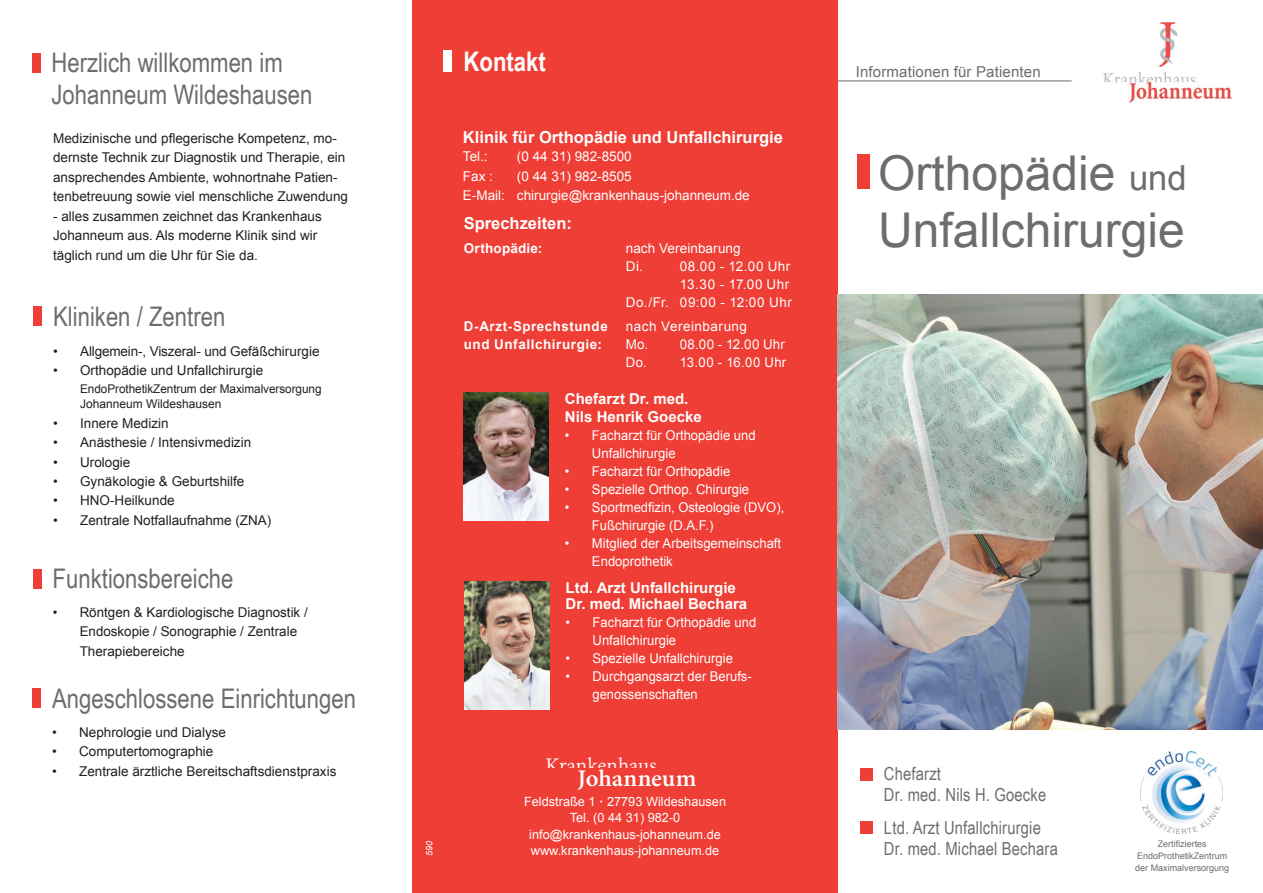
<style>
.page{position:relative;width:1263px;height:893px;background:#fff}
.page>*{position:absolute;margin:0;border:0;box-sizing:border-box;transform-origin:0 0}
.t1{font:48px/57.6px "Arial";color:#6c6d70}
.t2{font:27px/32.4px "Arial Narrow";color:#6c6d70}
.t3{font:700 27px "Arial Narrow";color:#fff}
.t4{font:700 25.95px "Adobe Devanagari";letter-spacing:-.005em;color:#fff;scale:1.04 1}
.t5{font:22.5px "Adobe Devanagari";color:#fff}
.t6{font:18px/21px "Arial Narrow";letter-spacing:.01em;color:#6c6d70}
.t7{font:700 16.5px "Arial";color:#fff}
.t8{font:700 15px/18px "Arial";color:#fff}
.t9{font:15px "Arial";letter-spacing:.01em;color:#6c6d70}
.t10{font:13.5px/19.5px "Arial";color:#231f20}
.t11{font:13.5px/18px "Arial";color:#fff}
.t12{font:13.5px/18px "Arial";color:#fff;scale:.96 1}
.t13{font:13.5px/18px "Arial";letter-spacing:.04em;color:#fff;text-align:right}
.t14{font:700 13.5px "Arial";letter-spacing:.04em;color:#fff}
.t15{font:13.5px/18px "Arial";letter-spacing:.02em;color:#fff}
.t16{font:13.5px "Arial";letter-spacing:.035em;color:#fff}
.t17{font:13.5px "Arial";letter-spacing:.025em;color:#fff}
.t18{font:700 13.5px "Arial";letter-spacing:.015em;color:#fff}
.t19{font:12.75px/16.5px "Arial";color:#fff;text-align:center}
.t20{font:12px/15px "Arial";letter-spacing:-.005em;color:#231f20}
.t21{font:9px/12px "Arial";color:#6c6d70;text-align:center}
.t22{font:italic 9px "Arial";color:#fff}
.s1{font-weight:700}
.s2{font-size:34.5px}
</style>
<div class="page">
<div style="left:412px;top:0;width:426px;height:893px;background:#ee3e35"></div>
<div style="left:857px;top:155px;width:13px;height:34px;background:#ee3e35"></div>
<div style="left:443px;top:51px;width:9px;height:21px;background:#fff"></div>
<img style="left:463px;top:392px;width:85px;height:128px">
<div style="left:32px;top:53px;width:8px;height:19px;background:#ee3e35"></div>
<div style="left:33px;top:307px;width:9px;height:19px;background:#ee3e35"></div>
<div style="left:33px;top:569px;width:8px;height:19px;background:#ee3e35"></div>
<div style="left:32px;top:689px;width:9px;height:19px;background:#ee3e35"></div>
<img style="left:838px;top:294px;width:425px;height:435px">
<hr style="left:838px;top:81px;width:233px;height:1px;background:#6c6d70">
<img style="left:1103px;top:22px;width:129px;height:81px">
<img style="left:464px;top:582px;width:85px;height:127px">
<img style="left:1140px;top:752px;width:82px;height:81px">
<div style="left:860px;top:768px;width:13px;height:12px;background:#ee3e35"></div>
<div style="left:860px;top:821px;width:13px;height:12px;background:#ee3e35"></div>
<h2 class="t2" style="left:52px;top:45px;width:262px">Herzlich willkommen im<br>Johanneum Wildeshausen</h2>
<p class="t10" style="left:53px;top:128px;width:296px">Medizinische und pflegerische Kompetenz, mo&shy;dernste Technik zur Diagnostik und Therapie, ein ansprechendes Ambiente, wohnortnahe Patien&shy;tenbetreuung sowie viel menschliche Zuwendung</p>
<p class="t10" style="left:53px;top:206px;width:270px">- alles zusammen zeichnet das Krankenhaus<br>Johanneum aus. Als moderne Klinik sind wir täglich rund um die Uhr für Sie da.</p>
<h2 class="t2" style="left:53px;top:299px;width:174px">Kliniken / Zentren</h2>
<p class="t10" style="left:53px;top:341px;width:268px">• Allgemein-, Viszeral- und Gefäßchirurgie</p>
<p class="t10" style="left:53px;top:361px;width:212px">• Orthopädie und Unfallchirurgie</p>
<p class="t20" style="left:80px;top:381px;width:243px">EndoProthetikZentrum der Maximalversorgung<br>Johanneum Wildeshausen</p>
<p class="t10" style="left:53px;top:413px;width:117px">• Innere Medizin</p>
<p class="t10" style="left:53px;top:433px;width:200px">• Anästhesie / Intensivmedizin</p>
<p class="t10" style="left:53px;top:452px;width:79px">• Urologie</p>
<p class="t10" style="left:53px;top:472px;width:193px">• Gynäkologie &amp; Geburtshilfe</p>
<p class="t10" style="left:53px;top:491px;width:123px">• HNO-Heilkunde</p>
<p class="t10" style="left:53px;top:511px;width:220px">• Zentrale Notfallaufnahme (ZNA)</p>
<h2 class="t2" style="left:53px;top:561px;width:182px">Funktionsbereiche</h2>
<p class="t10" style="left:80px;top:602px;width:230px;text-indent:-27px">• Röntgen &amp; Kardiologische Diagnostik /<br>Endoskopie / Sonographie / Zentrale<br>Therapiebereiche</p>
<h2 class="t2" style="left:52px;top:681px;width:305px">Angeschlossene Einrichtungen</h2>
<p class="t10" style="left:52px;top:722px;width:176px">• Nephrologie und Dialyse</p>
<p class="t10" style="left:52px;top:742px;width:163px">• Computertomographie</p>
<p class="t10" style="left:52px;top:761px;width:286px">• Zentrale ärztliche Bereitschaftsdienstpraxis</p>
<p class="t22" style="left:423px;top:856px;width:17px;rotate:-90deg">590</p>
<h2 class="t3" style="left:463px;top:41px;width:84px">Kontakt</h2>
<p class="t7" style="left:463px;top:126px;width:321px">Klinik für Orthopädie und Unfallchirurgie</p>
<p class="t11" style="left:463px;top:148px;width:26px">Tel.:</p>
<p class="t11" style="left:517px;top:148px;width:116px">(0 44 31) 982-8500</p>
<p class="t11" style="left:463px;top:167px;width:32px">Fax :</p>
<p class="t11" style="left:463px;top:166px;width:288px;line-height:19.5px;text-indent:54px">(0 44 31) 982-8505<br>E-Mail: chirurgie@krankenhaus-johanneum.de</p>
<p class="t7" style="left:464px;top:212px;width:110px">Sprechzeiten:</p>
<p class="t18" style="left:464px;top:239px;width:80px">Orthopädie:</p>
<p class="t11" style="left:626px;top:239px;width:116px">nach Vereinbarung<br>Di.</p>
<p class="t13" style="left:626px;top:257px;width:168px">08.00 - 12.00 Uhr<br>13.30 - 17.00 Uhr<br>Do./Fr. 09:00 - 12:00 Uhr</p>
<p class="t14" style="left:464px;top:317px;width:145px">D-Arzt-Sprechstunde</p>
<p class="t16" style="left:626px;top:317px;width:123px">nach Vereinbarung</p>
<p class="t14" style="left:464px;top:335px;width:140px">und Unfallchirurgie:</p>
<p class="t15" style="left:626px;top:335px;width:161px">Mo. 08.00 - 12.00 Uhr<br>Do.</p>
<p class="t17" style="left:680px;top:353px;width:108px">13.00 - 16.00 Uhr</p>
<p class="t8" style="left:565px;top:390px;width:138px">Chefarzt Dr. med.<br>Nils Henrik Goecke</p>
<p class="t11" style="left:592px;top:426px;width:165px;text-indent:-27px">• Facharzt für Orthopädie und<br>Unfallchirurgie</p>
<p class="t11" style="left:565px;top:462px;width:167px">• Facharzt für Orthopädie</p>
<p class="t11" style="left:565px;top:480px;width:186px">• Spezielle Orthop. Chirurgie</p>
<p class="t12" style="left:592px;top:498px;width:202px;text-indent:-27px">• Sportmedfizin, Osteologie (DVO),<br>Fußchirurgie (D.A.F.)</p>
<p class="t11" style="left:592px;top:534px;width:191px;text-indent:-27px">• Mitglied der Arbeitsgemeinschaft<br>Endoprothetik</p>
<p class="t8" style="left:565px;top:580px;width:183px;line-height:16.5px">Ltd. Arzt Unfallchirurgie<br>Dr. med. Michael Bechara</p>
<p class="t11" style="left:592px;top:614px;width:165px;text-indent:-27px">• Facharzt für Orthopädie und<br>Unfallchirurgie</p>
<p class="t11" style="left:565px;top:650px;width:169px">• Spezielle Unfallchirurgie</p>
<p class="t12" style="left:592px;top:668px;width:167px;text-indent:-27px">• Durchgangsarzt der Berufs&shy;genossenschaften</p>
<h3 class="t5" style="left:545px;top:752px;width:113px">Krankenhaus</h3>
<h3 class="t4" style="left:578px;top:764px;width:116px">Johanneum</h3>
<p class="t19" style="left:524px;top:793px;width:203px">Feldstraße 1 <span class="s1">·</span> 27793 Wildeshausen<br>Tel. (0 44 31) 982-0 info@krankenhaus-johanneum.de www.krankenhaus-johanneum.de</p>
<p class="t9" style="left:856px;top:62px;width:186px">Informationen für Patienten</p>
<h1 class="t1" style="left:878px;top:144px;width:310px">Orthopädie <span class="s2">und<br></span>Unfallchirurgie</h1>
<h3 class="t6" style="left:884px;top:762px;width:164px">Chefarzt<br>Dr. med. Nils H. Goecke</h3>
<h3 class="t6" style="left:884px;top:816px;width:175px">Ltd. Arzt Unfallchirurgie<br>Dr. med. Michael Bechara</h3>
<p class="t21" style="left:1135px;top:838px;width:96px">Zertifiziertes<br>EndoProthetikZentrum der Maximalversorgung</p>
</div>
